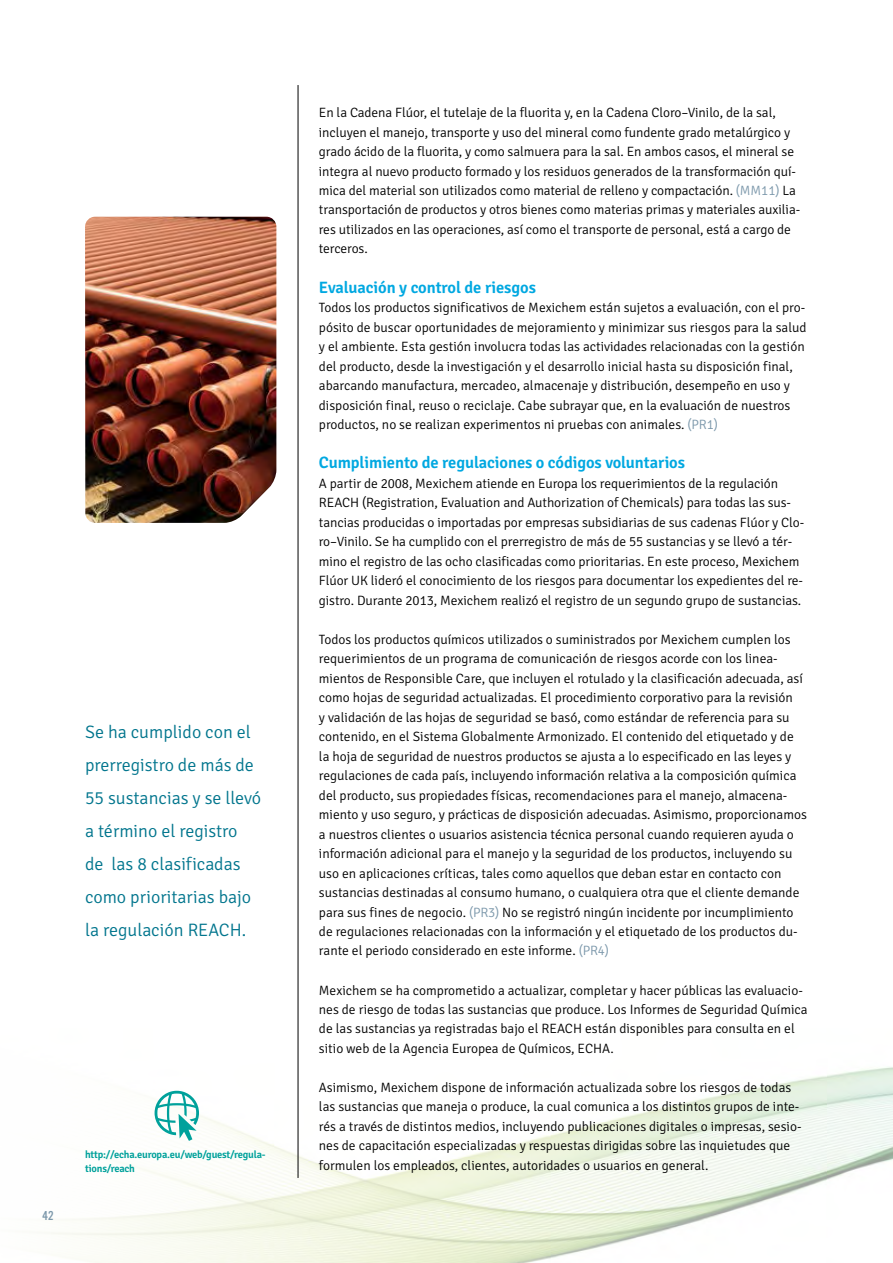
<style>
.page{position:relative;width:893px;height:1263px;background:#fff}
.page>*{position:absolute;margin:0;border:0;box-sizing:border-box;transform-origin:0 0}
.t1{font:300 18px/33px "Signika";color:#00758d}
.t2{font:600 16.5px "Signika";letter-spacing:-.005em;color:#00a8e1}
.t3{font:300 13.5px/19.5px "Signika";color:#000}
.t4{font:13.5px "Alternate Got No 3 D";color:#7c98ab}
.t5{font:600 10.5px/13.5px "Signika";letter-spacing:-.02em;color:#00a19b}
.s1{color:#7c98ab}
</style>
<div class="page">
<img style="left:51px;top:1029px;width:842px;height:234px">
<img style="left:85px;top:217px;width:191px;height:306px">
<svg style="left:155px;top:1091px;width:44px;height:50px"></svg>
<hr style="left:298px;top:85px;width:1px;height:1093px;background:#000">
<h1 class="t1" style="left:85px;top:715px;width:178px">Se ha cumplido con el prerregistro de más de<br>55 sustancias y se llevó a término el registro<br>de las 8 clasificadas como prioritarias bajo la regulación REACH.</h1>
<p class="t4" style="left:43px;top:1209px;width:13px">42</p>
<p class="t5" style="left:85px;top:1148px;width:182px">http://echa.europa.eu/web/guest/regula&shy;tions/reach</p>
<p class="t3" style="left:319px;top:103px;width:483px">En la Cadena Flúor, el tutelaje de la fluorita y, en la Cadena Cloro–Vinilo, de la sal, incluyen el manejo, transporte y uso del mineral como fundente grado metalúrgico y grado ácido de la fluorita, y como salmuera para la sal. En ambos casos, el mineral se integra al nuevo producto formado y los residuos generados de la transformación quí&shy;mica del material son utilizados como material de relleno y compactación. <span class="s1">(MM11)</span> La transportación de productos y otros bienes como materias primas y materiales auxilia&shy;res utilizados en las operaciones, así como el transporte de personal, está a cargo de terceros.</p>
<p class="t2" style="left:319px;top:277px;width:219px">Evaluación y control de riesgos</p>
<p class="t3" style="left:319px;top:298px;width:489px">Todos los productos significativos de Mexichem están sujetos a evaluación, con el pro&shy;pósito de buscar oportunidades de mejoramiento y minimizar sus riesgos para la salud y el ambiente. Esta gestión involucra todas las actividades relacionadas con la gestión del producto, desde la investigación y el desarrollo inicial hasta su disposición final, abarcando manufactura, mercadeo, almacenaje y distribución, desempeño en uso y disposición final, reuso o reciclaje. Cabe subrayar que, en la evaluación de nuestros productos, no se realizan experimentos ni pruebas con animales. <span class="s1">(PR1)</span></p>
<p class="t2" style="left:319px;top:453px;width:368px">Cumplimiento de regulaciones o códigos voluntarios</p>
<p class="t3" style="left:319px;top:473px;width:487px">A partir de 2008, Mexichem atiende en Europa los requerimientos de la regulación REACH (Registration, Evaluation and Authorization of Chemicals) para todas las sus&shy;tancias producidas o importadas por empresas subsidiarias de sus cadenas Flúor y Clo&shy;ro–Vinilo. Se ha cumplido con el prerregistro de más de 55 sustancias y se llevó a tér&shy;mino el registro de las ocho clasificadas como prioritarias. En este proceso, Mexichem Flúor UK lideró el conocimiento de los riesgos para documentar los expedientes del re&shy;gistro. Durante 2013, Mexichem realizó el registro de un segundo grupo de sustancias.</p>
<p class="t3" style="left:319px;top:629px;width:489px">Todos los productos químicos utilizados o suministrados por Mexichem cumplen los requerimientos de un programa de comunicación de riesgos acorde con los linea&shy;mientos de Responsible Care, que incluyen el rotulado y la clasificación adecuada, así como hojas de seguridad actualizadas. El procedimiento corporativo para la revisión<br>y validación de las hojas de seguridad se basó, como estándar de referencia para su contenido, en el Sistema Globalmente Armonizado. El contenido del etiquetado y de la hoja de seguridad de nuestros productos se ajusta a lo especificado en las leyes y regulaciones de cada país, incluyendo información relativa a la composición química del producto, sus propiedades físicas, recomendaciones para el manejo, almacena&shy;miento y uso seguro, y prácticas de disposición adecuadas. Asimismo, proporcionamos a nuestros clientes o usuarios asistencia técnica personal cuando requieren ayuda o información adicional para el manejo y la seguridad de los productos, incluyendo su uso en aplicaciones críticas, tales como aquellos que deban estar en contacto con sustancias destinadas al consumo humano, o cualquiera otra que el cliente demande para sus fines de negocio. <span class="s1">(PR3)</span> No se registró ningún incidente por incumplimiento de regulaciones relacionadas con la información y el etiquetado de los productos du&shy;rante el periodo considerado en este informe. <span class="s1">(PR4)</span></p>
<p class="t3" style="left:319px;top:980px;width:490px">Mexichem se ha comprometido a actualizar, completar y hacer públicas las evaluacio&shy;nes de riesgo de todas las sustancias que produce. Los Informes de Seguridad Química de las sustancias ya registradas bajo el REACH están disponibles para consulta en el sitio web de la Agencia Europea de Químicos, ECHA.</p>
<p class="t3" style="left:319px;top:1078px;width:484px">Asimismo, Mexichem dispone de información actualizada sobre los riesgos de todas las sustancias que maneja o produce, la cual comunica a los distintos grupos de inte&shy;rés a través de distintos medios, incluyendo publicaciones digitales o impresas, sesio&shy;nes de capacitación especializadas y respuestas dirigidas sobre las inquietudes que formulen los empleados, clientes, autoridades o usuarios en general.</p>
</div>
